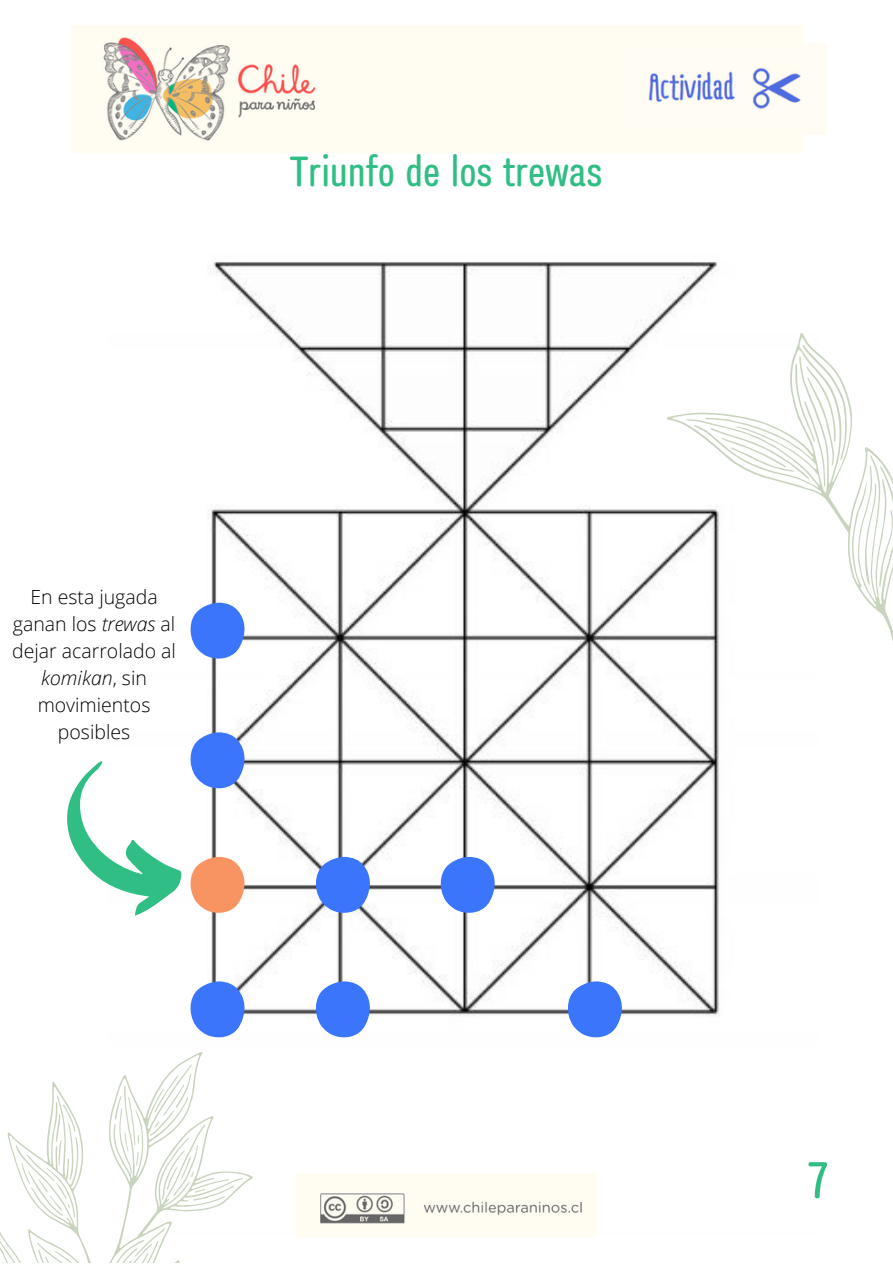
<style>
.page{position:relative;width:893px;height:1264px;background:#fff}
.page>*{position:absolute;margin:0;border:0;box-sizing:border-box;transform-origin:0 0}
.t1{font:500 condensed 51px "Prachason Neue Mon";color:#31be85}
.t2{font:500 condensed 42px "Prachason Neue Mon";color:#31be85}
.t3{font:300 19.5px/27px "Open Sans";color:#000;text-align:center}
.s1{font-style:italic}
</style>
<div class="page">
<img style="left:107px;top:135px;width:697px;height:1100px">
<img style="left:71px;top:25px;width:732px;height:127px">
<img style="left:297px;top:1173px;width:299px;height:63px">
<svg style="left:654px;top:319px;width:238px;height:422px"></svg>
<svg style="left:710px;top:338px;width:182px;height:249px"></svg>
<svg style="left:0;top:1051px;width:253px;height:211px"></svg>
<svg style="left:115px;top:1095px;width:24px;height:79px"></svg>
<svg style="left:150px;top:1073px;width:41px;height:62px"></svg>
<svg style="left:37px;top:1242px;width:56px;height:20px"></svg>
<svg style="left:112px;top:1228px;width:53px;height:34px"></svg>
<svg style="left:22px;top:1104px;width:54px;height:113px"></svg>
<svg style="left:162px;top:1144px;width:72px;height:56px"></svg>
<svg style="left:190px;top:856px;width:56px;height:58px"></svg>
<svg style="left:315px;top:856px;width:57px;height:58px"></svg>
<svg style="left:190px;top:602px;width:56px;height:58px"></svg>
<svg style="left:190px;top:732px;width:56px;height:57px"></svg>
<svg style="left:190px;top:981px;width:56px;height:57px"></svg>
<svg style="left:315px;top:981px;width:57px;height:57px"></svg>
<svg style="left:567px;top:981px;width:57px;height:57px"></svg>
<svg style="left:440px;top:856px;width:56px;height:58px"></svg>
<svg style="left:67px;top:761px;width:114px;height:154px"></svg>
<img style="left:617px;top:44px;width:209px;height:91px">
<h2 class="t2" style="left:290px;top:152px;width:314px">Triunfo de los trewas</h2>
<p class="t3" style="left:12px;top:582px;width:165px">En esta jugada ganan los <span class="s1">trewas</span> al dejar acarrolado al <span class="s1">komikan</span>, sin movimientos posibles</p>
<h1 class="t1" style="left:808px;top:1156px;width:21px">7</h1>
</div>
